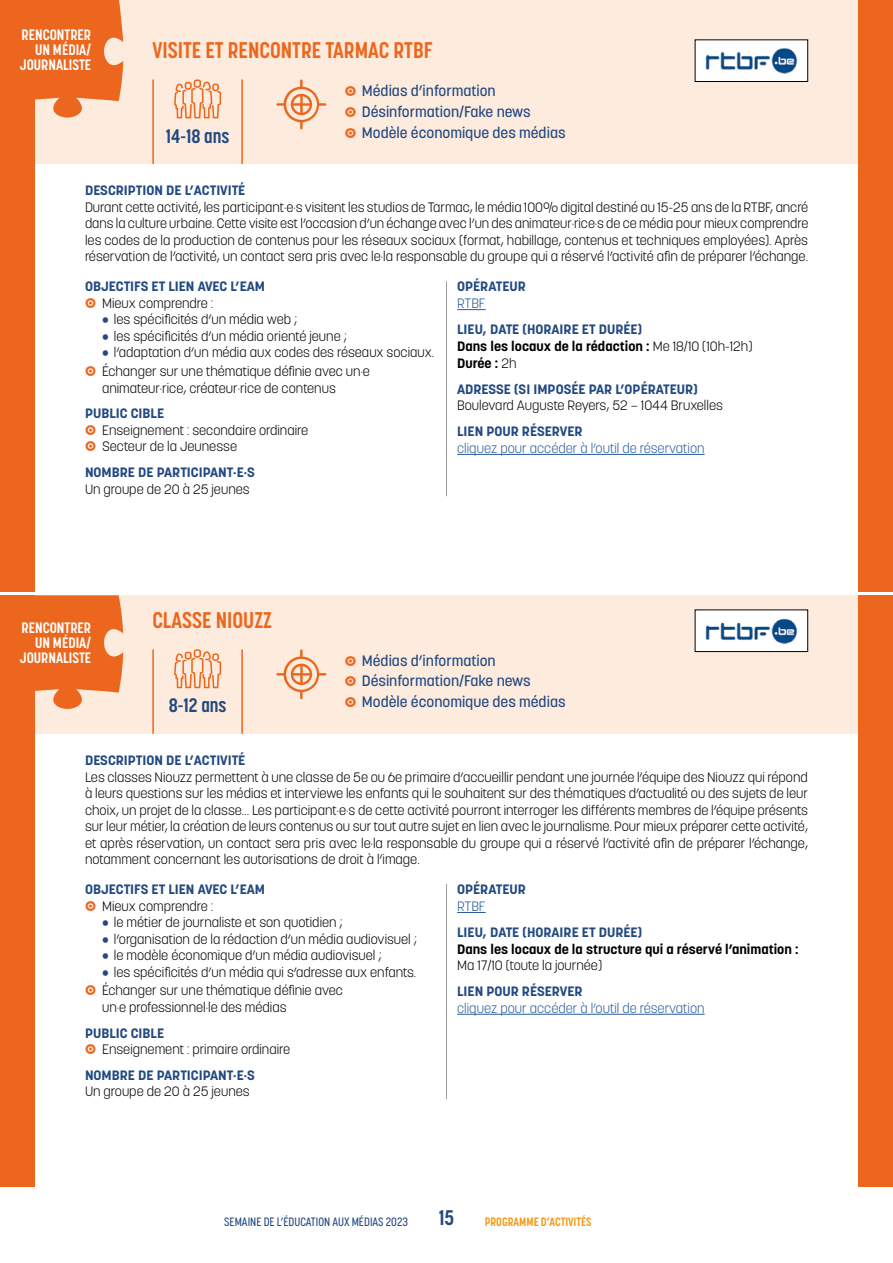
<style>
.page{position:relative;width:893px;height:1263px;background:#fff}
.page>*{position:absolute;margin:0;border:0;box-sizing:border-box;transform-origin:0 0}
.t1{font:700 22.5px "Korolev Condensed";color:#ec671d}
.t2{font:700 21px "Korolev Condensed";color:#224981}
.t3{font:700 19.5px "Korolev Condensed";color:#224981}
.t4{font:500 15px/20.9px "Korolev";color:#224981}
.t5{font:700 15px/15px "Korolev Condensed";color:#fff;text-align:right}
.t6{font:300 13.5px/16.5px "Korolev";color:#000}
.t7{font:700 13.5px/16.5px "Korolev";color:#224981;scale:1.05 1}
.t8{font:700 13.5px/17.2px "Korolev";color:#000;scale:1.05 1}
.t9{font:300 13.5px "Korolev";color:#275b9b}
.t10{font:500 12px "Korolev Condensed";color:#224981}
.t11{font:700 12px "Korolev Condensed";color:#f59916}
.s1{font-family:"digitalgeometric";font-weight:700;font-size:13.5px;color:#ec671d}
.s2{font-family:"digitalgeometric";color:#ec671d}
.s3{font-weight:300;color:#000}
.s4{color:#224981}
.s5{font-family:"digitalgeometric";font-weight:700;color:#ec671d}
.s6{font-weight:700;color:#224981}
.s7{font-weight:300}
</style>
<div class="page">
<div style="left:0;top:0;width:893px;height:164px;background:#fdebdd"></div>
<div style="left:0;top:595px;width:893px;height:139px;background:#fdebdd"></div>
<svg style="left:174px;top:80px;width:47px;height:38px"></svg>
<svg style="left:174px;top:649px;width:47px;height:39px"></svg>
<hr style="left:241px;top:80px;width:2px;height:84px;background:#ec671d">
<hr style="left:152px;top:80px;width:2px;height:84px;background:#ec671d">
<hr style="left:241px;top:649px;width:2px;height:85px;background:#ec671d">
<hr style="left:152px;top:649px;width:2px;height:85px;background:#ec671d">
<svg style="left:276px;top:80px;width:50px;height:49px"></svg>
<svg style="left:276px;top:649px;width:50px;height:50px"></svg>
<div style="left:0;top:0;width:34px;height:591px;background:#ec671d"></div>
<div style="left:0;top:595px;width:34px;height:591px;background:#ec671d"></div>
<div style="left:859px;top:0;width:34px;height:591px;background:#ec671d"></div>
<div style="left:859px;top:595px;width:34px;height:591px;background:#ec671d"></div>
<svg style="left:34px;top:0;width:89px;height:118px"></svg>
<svg style="left:34px;top:595px;width:89px;height:114px"></svg>
<svg style="left:457px;top:912px;width:29px;height:1px"></svg>
<hr style="left:457px;top:1014px;width:248px;height:1px;background:#275b9b">
<hr style="left:446px;top:884px;width:1px;height:215px;background:#9d9d9c">
<svg style="left:457px;top:309px;width:29px;height:1px"></svg>
<hr style="left:457px;top:454px;width:248px;height:1px;background:#275b9b">
<hr style="left:446px;top:281px;width:1px;height:215px;background:#9d9d9c">
<div style="left:695px;top:40px;width:113px;height:41px;background:#fff"></div>
<img style="left:705px;top:47px;width:93px;height:27px">
<div style="left:695px;top:40px;width:113px;height:42px;border:1px solid #000"></div>
<div style="left:695px;top:610px;width:113px;height:41px;background:#fff"></div>
<img style="left:705px;top:618px;width:93px;height:27px">
<div style="left:695px;top:610px;width:113px;height:42px;border:1px solid #000"></div>
<p class="t5" style="left:20px;top:27px;width:73px">RENCONTRER<br>UN MÉDIA/<br>JOURNALISTE</p>
<h1 class="t1" style="left:152px;top:37px;width:282px">VISITE ET RENCONTRE TARMAC RTBF</h1>
<h3 class="t3" style="left:166px;top:124px;width:65px">14-18 ans</h3>
<p class="t4" style="left:345px;top:80px;width:222px"><span class="s1">O</span> Médias d’information<br><span class="s1">O</span> Désinformation/Fake news<br><span class="s1">O</span> Modèle économique des médias</p>
<p class="t7" style="left:85px;top:182px;width:154px">DESCRIPTION DE L’ACTIVITÉ</p>
<p class="t6" style="left:85px;top:199px;width:725px;text-align:justify">Durant cette activité, les participant·e·s visitent les studios de Tarmac, le média 100% digital destiné au 15-25 ans de la RTBF, ancré dans la culture urbaine. Cette visite est l’occasion d’un échange avec l’un des animateur·rice·s de ce média pour mieux comprendre les codes de la production de contenus pour les réseaux sociaux (format, habillage, contenus et techniques employées). Après réservation de l’activité, un contact sera pris avec le·la responsable du groupe qui a réservé l’activité afin de préparer l’échange.</p>
<p class="t7" style="left:85px;top:278px;width:173px">OBJECTIFS ET LIEN AVEC L’EAM<br><span class="s2">O</span> <span class="s3">Mieux comprendre :</span></p>
<p class="t6" style="left:102px;top:311px;width:197px"><span class="s4">•</span> les spécificités d’un média web ;</p>
<p class="t6" style="left:102px;top:328px;width:246px"><span class="s4">•</span> les spécificités d’un média orienté jeune ;</p>
<p class="t6" style="left:85px;top:343px;width:351px;line-height:18.6px;text-indent:17px"><span class="s4">•</span> l’adaptation d’un média aux codes des réseaux sociaux.<br><span class="s5">O</span> Échanger sur une thématique définie avec un·e</p>
<p class="t6" style="left:102px;top:380px;width:235px">animateur·rice, créateur·rice de contenus</p>
<p class="t6" style="left:85px;top:405px;width:225px"><span class="s6">PUBLIC CIBLE<br></span><span class="s5">O</span> Enseignement : secondaire ordinaire<br><span class="s5">O</span> Secteur de la Jeunesse</p>
<p class="t7" style="left:85px;top:464px;width:163px">NOMBRE DE PARTICIPANT·E·S</p>
<p class="t6" style="left:85px;top:481px;width:166px">Un groupe de 20 à 25 jeunes</p>
<p class="t7" style="left:457px;top:278px;width:67px">OPÉRATEUR</p>
<p class="t9" style="left:457px;top:295px;width:30px">RTBF</p>
<p class="t8" style="left:457px;top:320px;width:283px"><span class="s4">LIEU, DATE (HORAIRE ET DURÉE)<br></span>Dans les locaux de la rédaction : <span class="s7">Me 18/10 (10h-12h)<br></span>Durée : <span class="s7">2h</span></p>
<p class="t7" style="left:457px;top:381px;width:231px">ADRESSE (SI IMPOSÉE PAR L’OPÉRATEUR)</p>
<p class="t6" style="left:457px;top:397px;width:267px">Boulevard Auguste Reyers, 52 – 1044 Bruxelles</p>
<p class="t7" style="left:457px;top:423px;width:121px">LIEN POUR RÉSERVER</p>
<p class="t9" style="left:457px;top:439px;width:249px">cliquez pour accéder à l’outil de réservation</p>
<p class="t5" style="left:20px;top:620px;width:73px">RENCONTRER<br>UN MÉDIA/<br>JOURNALISTE</p>
<h1 class="t1" style="left:152px;top:607px;width:121px">CLASSE NIOUZZ</h1>
<h3 class="t3" style="left:169px;top:694px;width:59px">8-12 ans</h3>
<p class="t4" style="left:345px;top:650px;width:222px"><span class="s1">O</span> Médias d’information<br><span class="s1">O</span> Désinformation/Fake news<br><span class="s1">O</span> Modèle économique des médias</p>
<p class="t7" style="left:85px;top:752px;width:154px">DESCRIPTION DE L’ACTIVITÉ</p>
<p class="t6" style="left:85px;top:769px;width:724px;text-align:justify">Les classes Niouzz permettent à une classe de 5e ou 6e primaire d’accueillir pendant une journée l’équipe des Niouzz qui répond à leurs questions sur les médias et interviewe les enfants qui le souhaitent sur des thématiques d’actualité ou des sujets de leur choix, un projet de la classe… Les participant·e·s de cette activité pourront interroger les différents membres de l’équipe présents sur leur métier, la création de leurs contenus ou sur tout autre sujet en lien avec le journalisme. Pour mieux préparer cette activité, et après réservation, un contact sera pris avec le·la responsable du groupe qui a réservé l’activité afin de préparer l’échange, notamment concernant les autorisations de droit à l’image.</p>
<p class="t7" style="left:85px;top:881px;width:173px">OBJECTIFS ET LIEN AVEC L’EAM<br><span class="s2">O</span> <span class="s3">Mieux comprendre :</span></p>
<p class="t6" style="left:102px;top:914px;width:242px"><span class="s4">•</span> le métier de journaliste et son quotidien ;</p>
<p class="t6" style="left:102px;top:931px;width:316px"><span class="s4">•</span> l’organisation de la rédaction d’un média audiovisuel ;</p>
<p class="t6" style="left:102px;top:947px;width:281px"><span class="s4">•</span> le modèle économique d’un média audiovisuel ;</p>
<p class="t6" style="left:85px;top:963px;width:333px;line-height:18.6px;text-indent:17px"><span class="s4">•</span> les spécificités d’un média qui s’adresse aux enfants.<br><span class="s5">O</span> Échanger sur une thématique définie avec</p>
<p class="t6" style="left:102px;top:999px;width:186px">un·e professionnel·le des médias</p>
<p class="t6" style="left:85px;top:1025px;width:207px"><span class="s6">PUBLIC CIBLE<br></span><span class="s5">O</span> Enseignement : primaire ordinaire</p>
<p class="t7" style="left:85px;top:1067px;width:163px">NOMBRE DE PARTICIPANT·E·S</p>
<p class="t6" style="left:85px;top:1083px;width:166px">Un groupe de 20 à 25 jeunes</p>
<p class="t7" style="left:457px;top:881px;width:67px">OPÉRATEUR</p>
<p class="t9" style="left:457px;top:897px;width:30px">RTBF</p>
<p class="t7" style="left:457px;top:923px;width:178px">LIEU, DATE (HORAIRE ET DURÉE)</p>
<p class="t8" style="left:457px;top:940px;width:327px">Dans les locaux de la structure qui a réservé l’animation :</p>
<p class="t6" style="left:457px;top:957px;width:147px">Ma 17/10 (toute la journée)</p>
<p class="t7" style="left:457px;top:983px;width:121px">LIEN POUR RÉSERVER</p>
<p class="t9" style="left:457px;top:999px;width:249px">cliquez pour accéder à l’outil de réservation</p>
<p class="t10" style="left:224px;top:1214px;width:185px">SEMAINE DE L’ÉDUCATION AUX MÉDIAS 2023</p>
<h2 class="t2" style="left:439px;top:1205px;width:17px">15</h2>
<p class="t11" style="left:485px;top:1215px;width:108px">PROGRAMME D’ACTIVITÉS</p>
</div>
